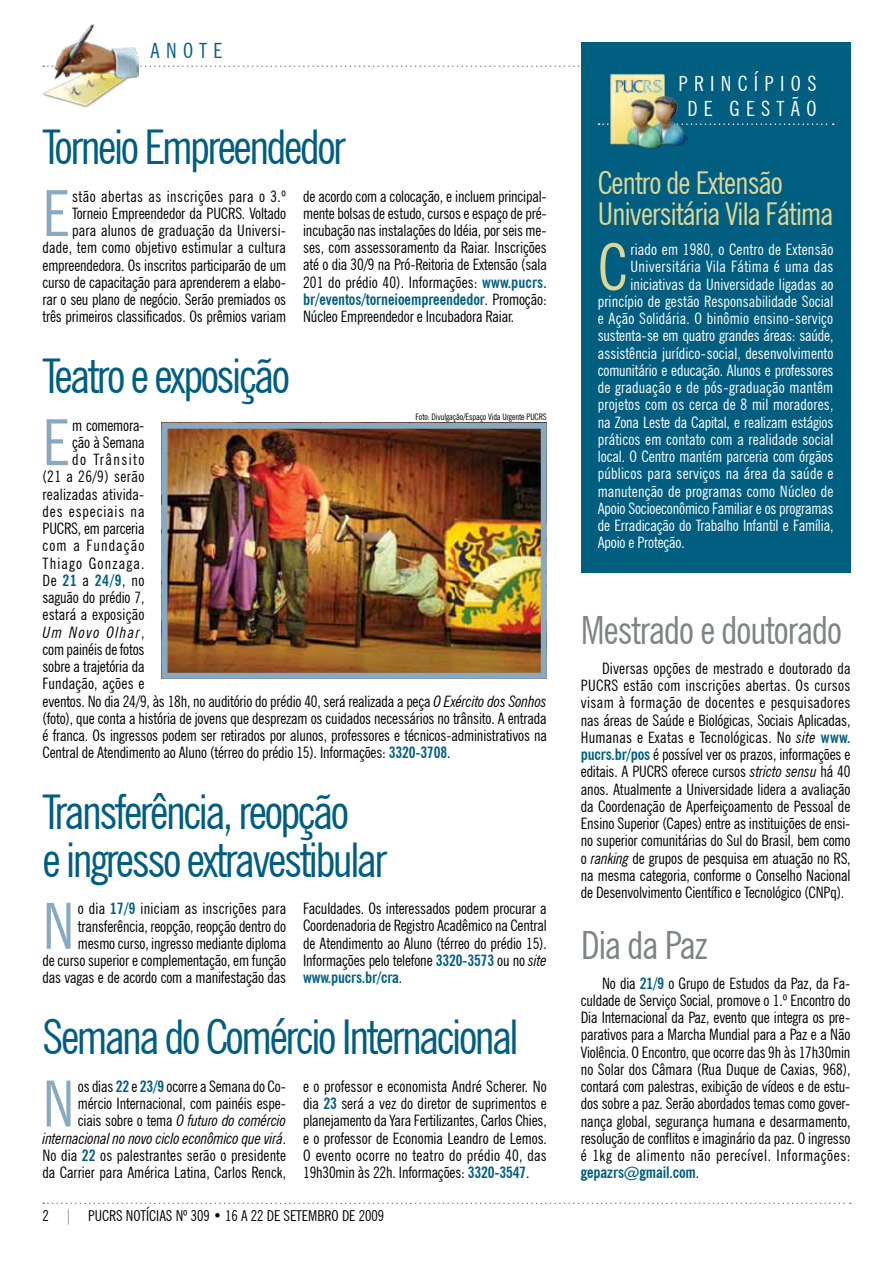
<style>
.page{position:relative;width:893px;height:1263px;background:#fff}
.page>*{position:absolute;margin:0;border:0;box-sizing:border-box;transform-origin:0 0}
.t1{font:condensed 63.45px "News Gothic BT";color:#88a9c0}
.t2{font:condensed 63.45px "News Gothic BT";color:#ded697}
.t3{font:condensed 48px/48px "News Gothic BT";letter-spacing:-.05em;color:#005e81}
.t4{font:condensed 39px "News Gothic BT";letter-spacing:-.025em;color:#808285}
.t5{font:condensed 31.5px/31.5px "News Gothic BT";letter-spacing:-.025em;color:#ded697}
.t6{font:condensed 21px/25.2px "News Gothic BT";color:#fff;text-align:center}
.t7{font:condensed 21px "News Gothic BT";color:#005e81}
.t8{font:condensed 15.75px/17.2px "News Gothic BT";letter-spacing:-.01em;color:#000;text-align:justify}
.t9{font:condensed 15.75px "News Gothic BT";letter-spacing:.005em;color:#fff}
.t10{font:condensed 15.75px "News Gothic BT";letter-spacing:.015em;color:#000}
.t11{font:condensed 15.75px "News Gothic BT";letter-spacing:.025em;color:#fff}
.t12{font:condensed 15.75px "News Gothic BT";letter-spacing:.01em;color:#000}
.t13{font:condensed 15.75px "News Gothic BT";letter-spacing:.03em;color:#000}
.t14{font:condensed 15.75px "News Gothic BT";letter-spacing:.055em;color:#000}
.t15{font:condensed 15.75px "News Gothic BT";letter-spacing:.075em;color:#000}
.t16{font:condensed 15.75px "News Gothic BT";letter-spacing:.07em;color:#000}
.t17{font:italic condensed 15.75px "News Gothic BT";letter-spacing:.08em;color:#000}
.t18{font:condensed 15.75px "News Gothic BT";letter-spacing:.095em;color:#000}
.t19{font:condensed 15px "News Gothic BT";color:#000}
.t20{font:condensed 9px "News Gothic BT";letter-spacing:-.01em;color:#000}
.s1{font-weight:700;color:#005e81}
.s2{font-style:normal}
.s3{font-style:italic}
.s4{color:#808285}
</style>
<div class="page">
<svg style="left:140px;top:65px;width:711px;height:2px"></svg>
<div style="left:581px;top:43px;width:269px;height:530px;background:#005e81"></div>
<svg style="left:43px;top:1202px;width:808px;height:2px"></svg>
<img style="left:43px;top:24px;width:96px;height:84px">
<svg style="left:599px;top:123px;width:235px;height:2px"></svg>
<img style="left:610px;top:73px;width:78px;height:75px">
<img style="left:613px;top:79px;width:50px;height:15px">
<img style="left:169px;top:430px;width:371px;height:242px">
<div style="left:162px;top:423px;width:385px;height:256px;border:6px solid #88a9c0"></div>
<h3 class="t7" style="left:43px;top:38px;width:27px">anote</h3>
<h2 class="t3" style="left:43px;top:123px;width:305px">Torneio Empreendedor</h2>
<h1 class="t1" style="left:43px;top:175px;width:28px">E</h1>
<p class="t8" style="left:43px;top:187px;width:245px;text-align:right">stão abertas as inscrições para o 3.º Torneio Empreendedor da PUCRS. Voltado<br>para alunos de graduação da Universi&shy;dade, tem como objetivo estimular a cultura empreendedora. Os inscritos participarão de um curso de capacitação para aprenderem a elabo&shy;rar o seu plano de negócio. Serão premiados os três primeiros classificados. Os prêmios variam</p>
<p class="t8" style="left:303px;top:187px;width:245px">de acordo com a colocação, e incluem principal&shy;mente bolsas de estudo, cursos e espaço de pré&shy;incubação nas instalações do Idéia, por seis me&shy;ses, com assessoramento da Raiar. Inscrições até o dia 30/9 na Pró-Reitoria de Extensão (sala 201 do prédio 40). Informações: <span class="s1">www.pucrs. br/eventos/torneioempreendedor</span>. Promoção:<br>Núcleo Empreendedor e Incubadora Raiar.</p>
<h2 class="t3" style="left:43px;top:352px;width:249px">Teatro e exposição</h2>
<h1 class="t1" style="left:43px;top:404px;width:28px">E</h1>
<p class="t8" style="left:72px;top:416px;width:74px">m comemora-</p>
<p class="t20" style="left:416px;top:411px;width:133px">Foto: Divulgação/Espaço Vida Urgente PUCRS</p>
<p class="t8" style="left:72px;top:433px;width:74px">ção à Semana</p>
<p class="t18" style="left:72px;top:450px;width:74px">do Trânsito</p>
<p class="t13" style="left:43px;top:467px;width:103px">(21 a 26/9) serão</p>
<p class="t10" style="left:43px;top:484px;width:103px">realizadas ativida-</p>
<p class="t14" style="left:43px;top:502px;width:103px">des especiais na</p>
<p class="t8" style="left:43px;top:520px;width:103px">PUCRS, em parceria</p>
<p class="t16" style="left:43px;top:536px;width:103px">com a Fundação</p>
<p class="t15" style="left:43px;top:553px;width:103px">Thiago Gonzaga.</p>
<p class="t8" style="left:43px;top:571px;width:103px">De <span class="s1">21</span> a <span class="s1">24/9</span>, no</p>
<p class="t8" style="left:43px;top:589px;width:103px">saguão do prédio 7,</p>
<p class="t12" style="left:43px;top:605px;width:103px">estará a exposição</p>
<p class="t17" style="left:43px;top:622px;width:103px">Um Novo Olhar<span class="s2">,</span></p>
<p class="t8" style="left:43px;top:640px;width:103px">com painéis de fotos</p>
<p class="t8" style="left:43px;top:658px;width:103px">sobre a trajetória da</p>
<p class="t10" style="left:43px;top:674px;width:103px">Fundação, ações e</p>
<p class="t8" style="left:43px;top:692px;width:506px">eventos. No dia 24/9, às 18h, no auditório do prédio 40, será realizada a peça <span class="s3">O Exército dos Sonhos</span></p>
<p class="t8" style="left:43px;top:709px;width:506px">(foto), que conta a história de jovens que desprezam os cuidados necessários no trânsito. A entrada</p>
<p class="t8" style="left:43px;top:727px;width:506px">é franca. Os ingressos podem ser retirados por alunos, professores e técnicos-administrativos na</p>
<p class="t8" style="left:43px;top:744px;width:409px">Central de Atendimento ao Aluno (térreo do prédio 15). Informações: <span class="s1">3320-3708</span>.</p>
<h2 class="t3" style="left:43px;top:787px;width:346px">Transferência, reopção<br>e ingresso extravestibular</h2>
<h1 class="t1" style="left:43px;top:888px;width:34px">N</h1>
<p class="t8" style="left:43px;top:900px;width:245px;text-align:right">o dia <span class="s1">17/9</span> iniciam as inscrições para transferência, reopção, reopção dentro do mesmo curso, ingresso mediante diploma<br>de curso superior e complementação, em função das vagas e de acordo com a manifestação das</p>
<p class="t8" style="left:303px;top:900px;width:245px">Faculdades. Os interessados podem procurar a Coordenadoria de Registro Acadêmico na Central de Atendimento ao Aluno (térreo do prédio 15).<br>Informações pelo telefone <span class="s1">3320-3573</span> ou no <span class="s3">site </span><span class="s1">www.pucrs.br/cra</span>.</p>
<h2 class="t3" style="left:43px;top:1013px;width:478px">Semana do Comércio Internacional</h2>
<h1 class="t1" style="left:43px;top:1065px;width:34px">N</h1>
<p class="t8" style="left:43px;top:1077px;width:245px;text-align:right">os dias <span class="s1">22</span> e <span class="s1">23/9</span> ocorre a Semana do Co&shy;mércio Internacional, com painéis espe-<br>ciais sobre o tema <span class="s3">O futuro do comércio internacional no novo ciclo econômico que virá</span>.<br>No dia <span class="s1">22</span> os palestrantes serão o presidente da Carrier para América Latina, Carlos Renck,</p>
<p class="t8" style="left:303px;top:1077px;width:245px">e o professor e economista André Scherer. No dia <span class="s1">23</span> será a vez do diretor de suprimentos e planejamento da Yara Fertilizantes, Carlos Chies, e o professor de Economia Leandro de Lemos.<br>O evento ocorre no teatro do prédio 40, das 19h30min às 22h. Informações: <span class="s1">3320-3547</span>.</p>
<p class="t19" style="left:43px;top:1207px;width:249px">2 <span class="s4">|</span> PUCRS NOTÍCIAS Nº 309 • 16 a 22 de setembro</p>
<p class="t19" style="left:342px;top:1207px;width:44px">de 2009</p>
<h3 class="t6" style="left:678px;top:71px;width:30px">P rincípios de</h3>
<h3 class="t6" style="left:730px;top:96px;width:30px">G est</h3>
<h3 class="t6" style="left:791px;top:96px;width:25px">ã o</h3>
<h3 class="t5" style="left:598px;top:166px;width:237px">Centro de Extensão<br>Universitária Vila Fátima</h3>
<h1 class="t2" style="left:598px;top:229px;width:31px">C</h1>
<p class="t9" style="left:630px;top:240px;width:204px">riado em 1980, o Centro de Extensão</p>
<p class="t11" style="left:630px;top:257px;width:205px">Universitária Vila Fátima é uma das</p>
<p class="t9" style="left:630px;top:274px;width:205px">iniciativas da Universidade ligadas ao</p>
<p class="t9" style="left:598px;top:292px;width:237px">princípio de gestão Responsabilidade Social</p>
<p class="t9" style="left:598px;top:309px;width:237px">e Ação Solidária. O binômio ensino-serviço</p>
<p class="t9" style="left:598px;top:326px;width:237px">sustenta-se em quatro grandes áreas: saúde,</p>
<p class="t9" style="left:598px;top:343px;width:237px">assistência jurídico-social, desenvolvimento</p>
<p class="t9" style="left:598px;top:361px;width:237px">comunitário e educação. Alunos e professores</p>
<p class="t9" style="left:598px;top:378px;width:237px">de graduação e de pós-graduação mantêm</p>
<p class="t9" style="left:598px;top:395px;width:237px">projetos com os cerca de 8 mil moradores,</p>
<p class="t9" style="left:598px;top:412px;width:237px">na Zona Leste da Capital, e realizam estágios</p>
<p class="t9" style="left:598px;top:430px;width:237px">práticos em contato com a realidade social</p>
<p class="t9" style="left:598px;top:447px;width:237px">local. O Centro mantém parceria com órgãos</p>
<p class="t9" style="left:598px;top:464px;width:237px">públicos para serviços na área da saúde e</p>
<p class="t9" style="left:598px;top:481px;width:237px">manutenção de programas como Núcleo de</p>
<p class="t9" style="left:598px;top:499px;width:237px">Apoio Socioeconômico Familiar e os programas</p>
<p class="t9" style="left:598px;top:516px;width:237px">de Erradicação do Trabalho Infantil e Família,</p>
<p class="t9" style="left:598px;top:533px;width:88px">Apoio e Proteção.</p>
<h3 class="t4" style="left:581px;top:606px;width:263px">Mestrado e doutorado</h3>
<p class="t8" style="left:581px;top:659px;width:271px;text-indent:21px">Diversas opções de mestrado e doutorado da PUCRS estão com inscrições abertas. Os cursos visam à formação de docentes e pesquisadores nas áreas de Saúde e Biológicas, Sociais Aplicadas, Humanas e Exatas e Tecnológicas. No <span class="s3">site</span> <span class="s1">www. pucrs.br/pos</span> é possível ver os prazos, informações e editais. A PUCRS oferece cursos <span class="s3">stricto sensu</span> há 40 anos. Atualmente a Universidade lidera a avaliação da Coordenação de Aperfeiçoamento de Pessoal de Ensino Superior (Capes) entre as instituições de ensi&shy;no superior comunitárias do Sul do Brasil, bem como o <span class="s3">ranking</span> de grupos de pesquisa em atuação no RS, na mesma categoria, conforme o Conselho Nacional de Desenvolvimento Científico e Tecnológico (CNPq).</p>
<h3 class="t4" style="left:581px;top:921px;width:128px">Dia da Paz</h3>
<p class="t8" style="left:581px;top:974px;width:271px;text-indent:21px">No dia <span class="s1">21/9</span> o Grupo de Estudos da Paz, da Fa&shy;culdade de Serviço Social, promove o 1.º Encontro do Dia Internacional da Paz, evento que integra os pre&shy;parativos para a Marcha Mundial para a Paz e a Não Violência. O Encontro, que ocorre das 9h às 17h30min no Solar dos Câmara (Rua Duque de Caxias, 968), contará com palestras, exibição de vídeos e de estu&shy;dos sobre a paz. Serão abordados temas como gover&shy;nança global, segurança humana e desarmamento, resolução de conflitos e imaginário da paz. O ingresso é 1kg de alimento não perecível. Informações: <span class="s1">gepazrs@gmail.com</span>.</p>
</div>
